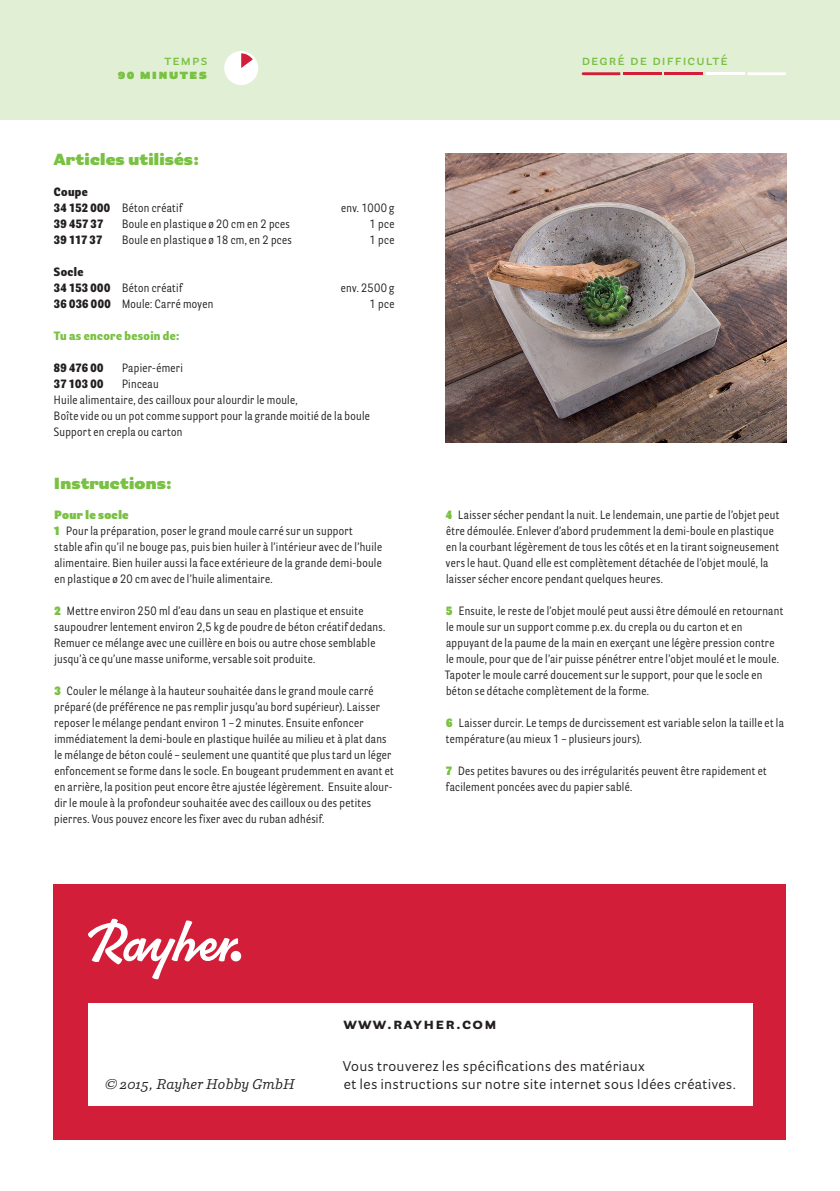
<style>
.page{position:relative;width:840px;height:1191px;background:#fff}
.page>*{position:absolute;margin:0;border:0;box-sizing:border-box;transform-origin:0 0}
.t1{font:900 16px "Parry Grotesque Pro";letter-spacing:.01em;color:#79c142}
.t2{font:700 16px "Parry Grotesque Pro";letter-spacing:.08em;color:#231f20}
.t3{font:14px/18px "Parry Grotesque Pro";letter-spacing:.02em;color:#231f20}
.t4{font:600 14px "Parry Grotesque Pro";letter-spacing:.08em;color:#79c142}
.t5{font:italic 14px "Parry Pro";letter-spacing:.01em;color:#231f20}
.t6{font:900 14px "Parry Grotesque Pro";letter-spacing:.08em;color:#79c142}
.t7{font:12px/16px "Parry Grot Con Pro";letter-spacing:.03em;color:#231f20}
.t8{font:900 12px/16px "Parry Grot Con Pro";letter-spacing:.03em;color:#231f20}
.t9{font:900 12px "Parry Grot Con Pro";letter-spacing:.03em;color:#79c142}
.s1{font-weight:400}
.s2{font-weight:900}
.s3{font-weight:900;color:#79c142}
</style>
<div class="page">
<div style="left:54px;top:884px;width:731px;height:256px;background:#d21e38"></div>
<div style="left:88px;top:1003px;width:663px;height:103px;background:#fff"></div>
<div style="left:0;top:0;width:839px;height:119px;background:#e1efd4"></div>
<svg style="left:88px;top:918px;width:150px;height:61px"></svg>
<div style="left:230px;top:951px;width:11px;height:10px;background:#fff;border-radius:50%"></div>
<div style="left:224px;top:51px;width:34px;height:34px;background:#fff;border-radius:50%"></div>
<img style="left:445px;top:153px;width:340px;height:289px">
<svg style="left:241px;top:53px;width:12px;height:15px"></svg>
<svg style="left:581px;top:72px;width:39px;height:3px"></svg>
<hr style="left:622px;top:72px;width:39px;height:3px;background:#d21e38">
<hr style="left:664px;top:72px;width:38px;height:3px;background:#d21e38">
<hr style="left:705px;top:72px;width:39px;height:3px;background:#fff">
<svg style="left:747px;top:72px;width:38px;height:3px"></svg>
<p class="t4" style="left:164px;top:50px;width:44px">temps</p>
<p class="t4" style="left:581px;top:50px;width:148px">degré de difficulté</p>
<p class="t6" style="left:118px;top:63px;width:91px">90 minutes</p>
<h1 class="t1" style="left:54px;top:148px;width:147px">Articles utilisés:</h1>
<p class="t8" style="left:54px;top:184px;width:130px">Coupe<br>34 152 000 <span class="s1">Béton créatif</span></p>
<p class="t7" style="left:341px;top:200px;width:54px">env. 1000 g</p>
<p class="t8" style="left:54px;top:216px;width:51px">39 457 37</p>
<p class="t7" style="left:122px;top:216px;width:169px">Boule en plastique ø 20 cm en 2 pces</p>
<p class="t7" style="left:369px;top:216px;width:26px">1 pce</p>
<p class="t8" style="left:54px;top:232px;width:50px">39 117 37</p>
<p class="t7" style="left:122px;top:232px;width:171px">Boule en plastique ø 18 cm, en 2 pces</p>
<p class="t7" style="left:369px;top:232px;width:26px">1 pce</p>
<p class="t8" style="left:54px;top:264px;width:130px">Socle<br>34 153 000 <span class="s1">Béton créatif</span></p>
<p class="t7" style="left:341px;top:280px;width:55px">env. 2500 g</p>
<p class="t7" style="left:54px;top:296px;width:161px"><span class="s2">36 036 000</span> Moule: Carré moyen</p>
<p class="t7" style="left:369px;top:296px;width:26px">1 pce</p>
<p class="t9" style="left:54px;top:327px;width:127px">Tu as encore besoin de:</p>
<p class="t8" style="left:54px;top:360px;width:51px">89 476 00</p>
<p class="t7" style="left:122px;top:360px;width:62px">Papier-émeri</p>
<p class="t8" style="left:54px;top:376px;width:51px">37 103 00</p>
<p class="t7" style="left:54px;top:376px;width:317px;text-indent:68px">Pinceau<br>Huile alimentaire, des cailloux pour alourdir le moule,<br>Boîte vide ou un pot comme support pour la grande moitié de la boule Support en crepla ou carton</p>
<h1 class="t1" style="left:54px;top:471px;width:119px">Instructions:</h1>
<p class="t7" style="left:54px;top:506px;width:330px"><span class="s3">Pour le socle<br>1</span> Pour la préparation, poser le grand moule carré sur un support stable afin qu’il ne bouge pas, puis bien huiler à l’intérieur avec de l’huile alimentaire. Bien huiler aussi la face extérieure de la grande demi-boule en plastique ø 20 cm avec de l’huile alimentaire.</p>
<p class="t7" style="left:54px;top:602px;width:332px"><span class="s3">2</span> Mettre environ 250 ml d’eau dans un seau en plastique et ensuite saupoudrer lentement environ 2,5 kg de poudre de béton créatif dedans.<br>Remuer ce mélange avec une cuillère en bois ou autre chose semblable jusqu’à ce qu’une masse uniforme, versable soit produite.</p>
<p class="t7" style="left:54px;top:682px;width:341px"><span class="s3">3</span> Couler le mélange à la hauteur souhaitée dans le grand moule carré préparé (de préférence ne pas remplir jusqu’au bord supérieur). Laisser reposer le mélange pendant environ 1–2 minutes. Ensuite enfoncer immédiatement la demi-boule en plastique huilée au milieu et à plat dans le mélange de béton coulé – seulement une quantité que plus tard un léger enfoncement se forme dans le socle. En bougeant prudemment en avant et en arrière, la position peut encore être ajustée légèrement. Ensuite alour&shy;dir le moule à la profondeur souhaitée avec des cailloux ou des petites pierres. Vous pouvez encore les fixer avec du ruban adhésif.</p>
<p class="t7" style="left:445px;top:507px;width:335px"><span class="s3">4</span> Laisser sécher pendant la nuit. Le lendemain, une partie de l’objet peut être démoulée. Enlever d’abord prudemment la demi-boule en plastique en la courbant légèrement de tous les côtés et en la tirant soigneusement vers le haut. Quand elle est complètement détachée de l’objet moulé, la laisser sécher encore pendant quelques heures.</p>
<p class="t7" style="left:444px;top:603px;width:340px"><span class="s3">5</span> Ensuite, le reste de l’objet moulé peut aussi être démoulé en retournant le moule sur un support comme p.ex. du crepla ou du carton et en appuyant de la paume de la main en exerçant une légère pression contre le moule, pour que de l’air puisse pénétrer entre l’objet moulé et le moule.<br>Tapoter le moule carré doucement sur le support, pour que le socle en béton se détache complètement de la forme.</p>
<p class="t7" style="left:445px;top:715px;width:339px"><span class="s3">6</span> Laisser durcir. Le temps de durcissement est variable selon la taille et la température (au mieux 1 – plusieurs jours).</p>
<p class="t7" style="left:445px;top:763px;width:322px"><span class="s3">7</span> Des petites bavures ou des irrégularités peuvent être rapidement et facilement poncées avec du papier sablé.</p>
<p class="t5" style="left:105px;top:1074px;width:191px">© 2015, Rayher Hobby GmbH</p>
<h1 class="t2" style="left:343px;top:1012px;width:155px">www.rayher.com</h1>
<p class="t3" style="left:343px;top:1056px;width:394px">Vous trouverez les spécifications des matériaux<br>et les instructions sur notre site internet sous Idées créatives.</p>
</div>
